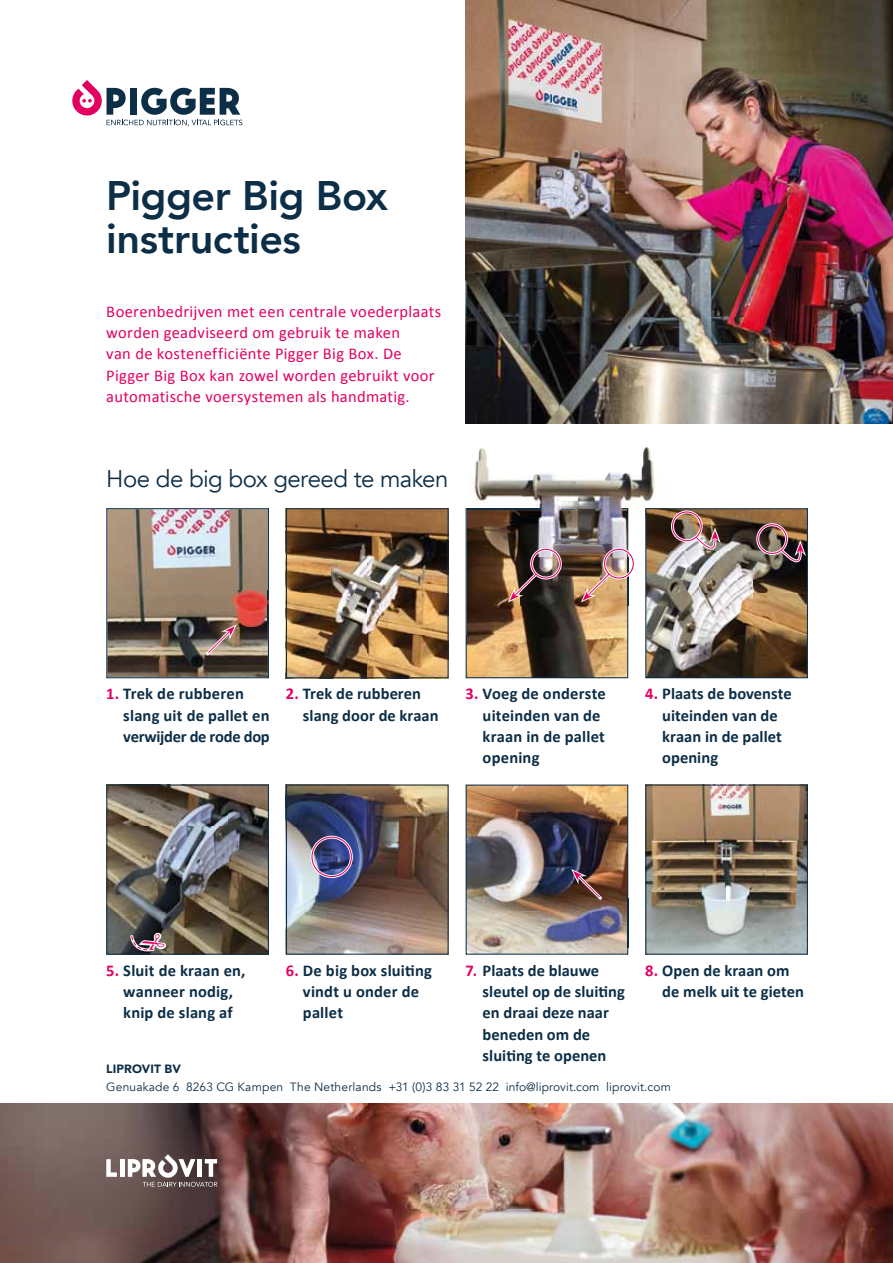
<style>
.page{position:relative;width:893px;height:1263px;background:#fff}
.page>*{position:absolute;margin:0;border:0;box-sizing:border-box;transform-origin:0 0}
.t1{font:800 41.25px/42.6px "Avenir";letter-spacing:-.01em;color:#0d2e47}
.t2{font:24px "Avenir";letter-spacing:-.025em;color:#0d2e47}
.t3{font:700 16.5px/21.3px "Calibri";letter-spacing:.005em;color:#0d2e47}
.t4{font:16.5px/21.3px "Calibri";letter-spacing:.02em;color:#e30061}
.t5{font:12px "Avenir";letter-spacing:.015em;color:#0d2e47}
.t6{font:900 12px "Avenir";letter-spacing:.01em;color:#0d2e47}
.s1{color:#e30061}
</style>
<div class="page">
<img style="left:0;top:1103px;width:893px;height:160px">
<hr style="left:120px;top:1159px;width:4px;height:18px;background:#fff">
<svg style="left:106px;top:1159px;width:11px;height:18px"></svg>
<svg style="left:128px;top:1154px;width:89px;height:33px"></svg>
<img style="left:466px;top:0;width:427px;height:423px">
<svg style="left:72px;top:80px;width:170px;height:46px"></svg>
<img style="left:286px;top:508px;width:163px;height:170px">
<img style="left:645px;top:784px;width:163px;height:171px">
<img style="left:475px;top:447px;width:179px;height:28px">
<img style="left:474px;top:475px;width:144px;height:33px">
<img style="left:618px;top:475px;width:38px;height:33px">
<img style="left:106px;top:508px;width:163px;height:170px">
<img style="left:466px;top:784px;width:162px;height:171px">
<img style="left:286px;top:784px;width:163px;height:171px">
<img style="left:466px;top:508px;width:168px;height:170px">
<img style="left:645px;top:508px;width:163px;height:170px">
<img style="left:106px;top:784px;width:163px;height:171px">
<h1 class="t1" style="left:106px;top:175px;width:283px">Pigger Big Box instructies</h1>
<p class="t4" style="left:106px;top:300px;width:337px">Boerenbedrijven met een centrale voederplaats worden geadviseerd om gebruik te maken<br>van de kostenefficiënte Pigger Big Box. De Pigger Big Box kan zowel worden gebruikt voor automatische voersystemen als handmatig.</p>
<h2 class="t2" style="left:106px;top:464px;width:344px">Hoe de big box gereed te maken</h2>
<p class="t3" style="left:483px;top:682px;width:125px;text-indent:-17px"><span class="s1">3.</span> Voeg de onderste uiteinden van de kraan in de pallet opening</p>
<p class="t3" style="left:303px;top:682px;width:137px;text-indent:-17px"><span class="s1">2.</span> Trek de rubberen slang door de kraan</p>
<p class="t3" style="left:123px;top:682px;width:148px;text-indent:-17px"><span class="s1">1.</span> Trek de rubberen slang uit de pallet en verwijder de rode dop</p>
<p class="t3" style="left:662px;top:682px;width:131px;text-indent:-17px"><span class="s1">4.</span> Plaats de bovenste uiteinden van de kraan in de pallet opening</p>
<p class="t3" style="left:303px;top:959px;width:131px;text-indent:-17px"><span class="s1">6.</span> De big box sluiting vindt u onder de pallet</p>
<p class="t3" style="left:483px;top:959px;width:144px;text-indent:-17px"><span class="s1">7.</span> Plaats de blauwe sleutel op de sluiting en draai deze naar beneden om de sluiting te openen</p>
<p class="t3" style="left:662px;top:959px;width:143px;text-indent:-17px"><span class="s1">8.</span> Open de kraan om de melk uit te gieten</p>
<p class="t3" style="left:106px;top:959px;width:141px;text-align:center"><span class="s1">5.</span> Sluit de kraan en, wanneer nodig, knip de slang af</p>
<p class="t6" style="left:106px;top:1058px;width:76px">LIPROVIT BV</p>
<p class="t5" style="left:106px;top:1079px;width:566px">Genuakade 6 8263 CG Kampen The Netherlands +31 (0)3 83 31 52 22 info@liprovit.com liprovit.com</p>
</div>
